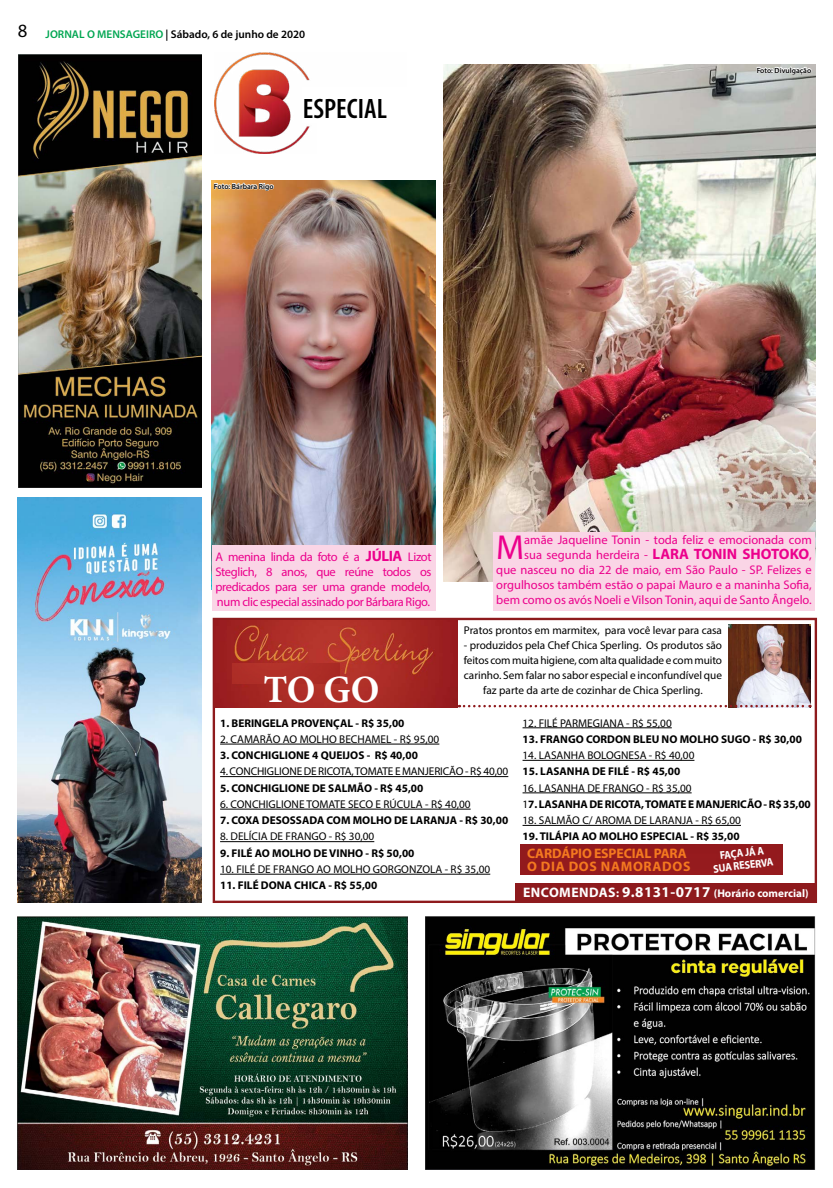
<style>
.page{position:relative;width:833px;height:1188px;background:#fff}
.page>*{position:absolute;margin:0;border:0;box-sizing:border-box;transform-origin:0 0}
.t1{font:700 38.5px "Minion Pro";color:#fff}
.t2{font:34.75px "Myriad Pro";color:#ec008c}
.t3{font:600 condensed 28.12px "Myriad Pro";color:#000}
.t4{font:700 13.75px/13.8px "Myriad Pro";letter-spacing:-.01em;color:#f47920}
.t5{font:12.5px/15px "Myriad Pro";color:#ec008c;text-align:justify}
.t6{font:700 11.25px "Myriad Pro";color:#000}
.t7{font:11.25px "Myriad Pro";color:#000}
.t8{font:11.25px/15px "Myriad Pro";color:#000;text-align:center}
.t9{font:600 11.25px "Myriad Pro";color:#000}
.t10{font:700 11.25px/12.5px "Myriad Pro";color:#fff;text-align:center;scale:.9 1}
.t11{font:700 11.12px "Myriad Pro";color:#fff}
.t12{font:600 7.5px "Myriad Pro";color:#000}
.s1{font-weight:400;font-size:18.75px}
.s2{color:#00a651}
.s3{font-weight:700;font-size:15px}
.s4{font-weight:400}
.s5{font-size:13.75px}
.s6{font-size:11.62px}
.s7{font-size:15px}
</style>
<div class="page">
<img style="left:18px;top:916px;width:390px;height:253px">
<img style="left:18px;top:497px;width:183px;height:405px">
<img style="left:19px;top:55px;width:182px;height:432px">
<img style="left:425px;top:916px;width:390px;height:253px">
<img style="left:214px;top:53px;width:96px;height:100px">
<div style="left:303px;top:88px;width:114px;height:35px;background:#fff"></div>
<img style="left:212px;top:180px;width:223px;height:365px">
<div style="left:212px;top:545px;width:223px;height:65px;background:#fad5e6"></div>
<svg style="left:213px;top:180px;width:61px;height:15px"></svg>
<div style="left:213px;top:617px;width:604px;height:285px;border:2px solid #8e1a1d"></div>
<hr style="left:220px;top:743px;width:219px;height:1px;background:#000">
<hr style="left:220px;top:776px;width:288px;height:1px;background:#000">
<hr style="left:220px;top:808px;width:250px;height:1px;background:#000">
<hr style="left:220px;top:841px;width:154px;height:1px;background:#000">
<hr style="left:220px;top:873px;width:270px;height:1px;background:#000">
<hr style="left:522px;top:727px;width:150px;height:1px;background:#000">
<hr style="left:522px;top:759px;width:172px;height:1px;background:#000">
<hr style="left:522px;top:792px;width:169px;height:1px;background:#000">
<hr style="left:522px;top:824px;width:219px;height:1px;background:#000">
<img style="left:214px;top:620px;width:244px;height:87px">
<div style="left:233px;top:663px;width:107px;height:20px;background:#ae2e28"></div>
<div style="left:515px;top:882px;width:302px;height:20px;background:#8e1a1d"></div>
<img style="left:728px;top:624px;width:82px;height:80px">
<svg style="left:459px;top:704px;width:351px;height:3px"></svg>
<div style="left:520px;top:844px;width:262px;height:30px;background:#941a1d"></div>
<img style="left:443px;top:64px;width:372px;height:517px">
<div style="left:493px;top:531px;width:321px;height:79px;background:#fad5e6"></div>
<svg style="left:756px;top:64px;width:55px;height:19px"></svg>
<p class="t9" style="left:18px;top:27px;width:289px"><span class="s1">8</span> <span class="s2">JORNAL O MENSAGEIRO</span> | Sábado, 6 de junho de 2020</p>
<p class="t12" style="left:214px;top:181px;width:61px">Foto: Bárbara Rigo</p>
<h3 class="t3" style="left:303px;top:92px;width:86px">ESPECIAL</h3>
<p class="t12" style="left:756px;top:65px;width:56px">Foto: Divulgação</p>
<p class="t5" style="left:215px;top:548px;width:217px">A menina linda da foto é a <span class="s3">JÚLIA</span> Lizot Steglich, 8 anos, que reúne todos os predicados para ser uma grande modelo, num clic especial assinado por Bárbara Rigo.</p>
<h1 class="t1" style="left:263px;top:662px;width:118px">TO GO</h1>
<p class="t5" style="left:496px;top:532px;width:317px;text-align:right">amãe Jaqueline Tonin - toda feliz e emocionada com<br>sua segunda herdeira - <span class="s3">LARA TONIN SHOTOKO</span>,<br>que nasceu no dia 22 de maio, em São Paulo - SP. Felizes e orgulhosos também estão o papai Mauro e a maninha Sofia, bem como os avós Noeli e Vilson Tonin, aqui de Santo Ângelo.</p>
<h2 class="t2" style="left:496px;top:526px;width:29px">M</h2>
<p class="t8" style="left:464px;top:622px;width:260px">Pratos prontos em marmitex, para você levar para casa</p>
<p class="t8" style="left:464px;top:637px;width:260px">- produzidos pela Chef Chica Sperling. Os produtos são feitos com muita higiene, com alta qualidade e com muito carinho. Sem falar no sabor especial e inconfundível que faz parte da arte de cozinhar de Chica Sperling.</p>
<p class="t6" style="left:220px;top:715px;width:186px">1. BERINGELA PROVENÇAL - R$ 35,00</p>
<p class="t7" style="left:220px;top:732px;width:221px">2. CAMARÃO AO MOLHO BECHAMEL - R$ 95,00</p>
<p class="t6" style="left:220px;top:747px;width:199px">3. CONCHIGLIONE 4 QUEIJOS - R$ 40,00</p>
<p class="t7" style="left:220px;top:764px;width:290px">4. CONCHIGLIONE DE RICOTA, TOMATE E MANJERICÃO - R$ 40,00</p>
<p class="t6" style="left:220px;top:780px;width:205px">5. CONCHIGLIONE DE SALMÃO - R$ 45,00</p>
<p class="t7" style="left:220px;top:797px;width:252px">6. CONCHIGLIONE TOMATE SECO E RÚCULA - R$ 40,00</p>
<p class="t6" style="left:220px;top:812px;width:290px">7. COXA DESOSSADA COM MOLHO DE LARANJA - R$ 30,00</p>
<p class="t7" style="left:220px;top:829px;width:156px">8. DELÍCIA DE FRANGO - R$ 30,00</p>
<p class="t6" style="left:220px;top:845px;width:196px">9. FILÉ AO MOLHO DE VINHO - R$ 50,00</p>
<p class="t7" style="left:220px;top:862px;width:272px">10. FILÉ DE FRANGO AO MOLHO GORGONZOLA - R$ 35,00</p>
<p class="t6" style="left:220px;top:877px;width:159px">11. FILÉ DONA CHICA - R$ 55,00</p>
<p class="t7" style="left:522px;top:715px;width:151px">12. FILÉ PARMEGIANA - R$ 55,00</p>
<p class="t6" style="left:522px;top:731px;width:281px">13. FRANGO CORDON BLEU NO MOLHO SUGO - R$ 30,00</p>
<p class="t7" style="left:522px;top:748px;width:173px">14. LASANHA BOLOGNESA - R$ 40,00</p>
<p class="t6" style="left:522px;top:764px;width:159px">15. LASANHA DE FILÉ - R$ 45,00</p>
<p class="t7" style="left:522px;top:780px;width:171px">16. LASANHA DE FRANGO - R$ 35,00</p>
<p class="t6" style="left:522px;top:796px;width:290px"><span class="s4">1</span>7. LASANHA DE RICOTA, TOMATE E MANJERICÃO - R$ 35,00</p>
<p class="t7" style="left:522px;top:813px;width:220px">18. SALMÃO C/ AROMA DE LARANJA - R$ 65,00</p>
<p class="t6" style="left:522px;top:829px;width:218px">19. TILÁPIA AO MOLHO ESPECIAL - R$ 35,00</p>
<p class="t4" style="left:527px;top:845px;width:165px">CARDÁPIO ESPECIAL PARA<br>O DIA DOS NAMORADOS</p>
<p class="t10" style="left:711px;top:849px;width:69px;rotate:-7deg">FAÇA JÁ A<br>SUA RESERVA</p>
<p class="t11" style="left:523px;top:886px;width:287px"><span class="s5">ENCOMENDAS</span><span class="s6">:</span> <span class="s7">9.8131-0717</span> (Horário comercial)</p>
</div>
